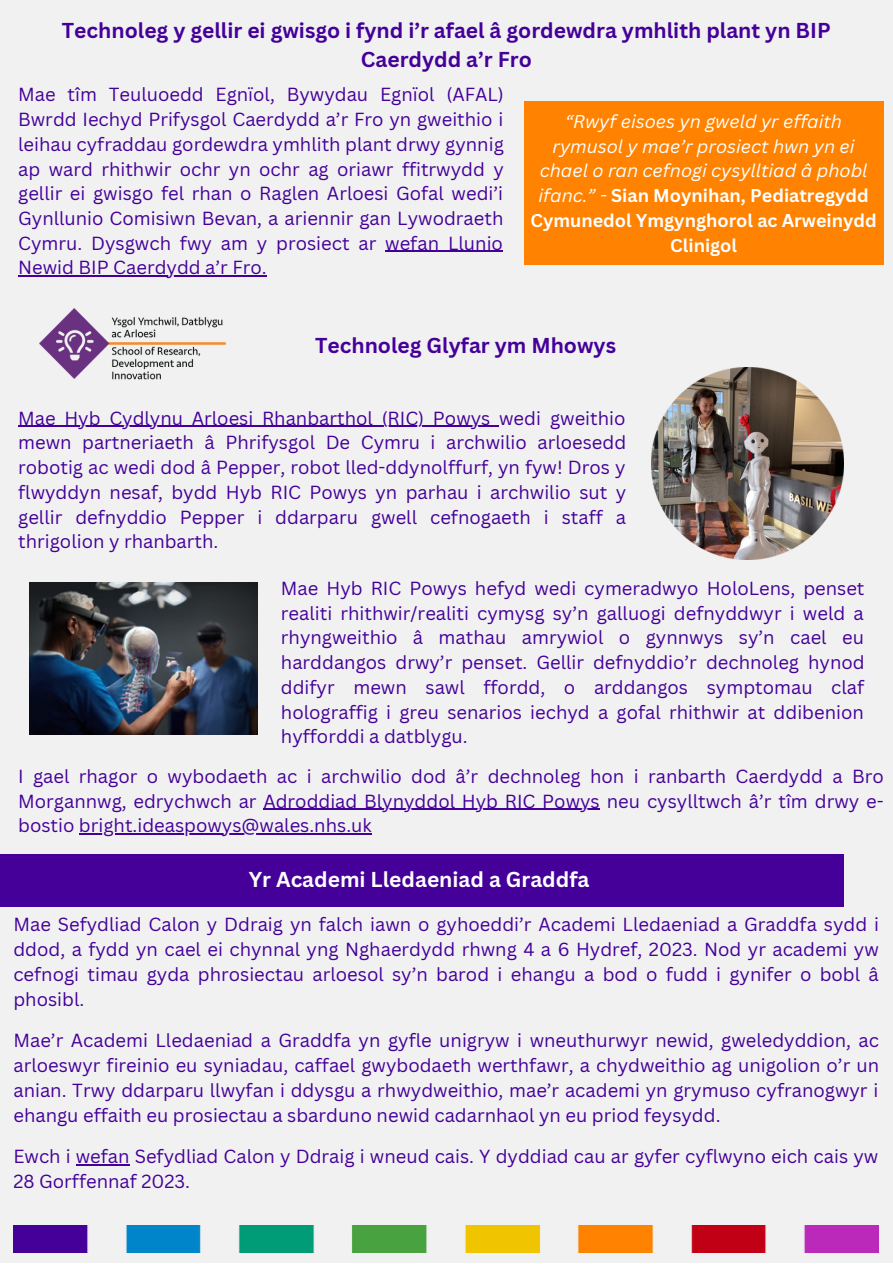
<style>
.page{position:relative;width:893px;height:1264px;background:#fff}
.page>*{position:absolute;margin:0;border:0;box-sizing:border-box;transform-origin:0 0}
.t1{font:700 21px/29.2px "Canva Sans";color:#409;text-align:center}
.t2{font:700 21px "Canva Sans";color:#fff}
.t3{font:18.45px/24.8px "Canva Sans";color:#409;text-align:justify}
.t4{font:italic 18px/24.8px "Canva Sans";color:#fff;text-align:center}
.s1{font-weight:700;font-style:normal}
</style>
<div class="page">
<div style="left:0;top:0;width:892px;height:1262px;background:#f1f1f1"></div>
<hr style="left:385px;top:251px;width:118px;height:1px;background:#409">
<hr style="left:18px;top:275px;width:249px;height:2px;background:#409">
<div style="left:0;top:854px;width:843px;height:52px;background:#409"></div>
<div style="left:523px;top:101px;width:360px;height:164px;background:#ff8200"></div>
<hr style="left:18px;top:426px;width:481px;height:1px;background:#409">
<img style="left:651px;top:367px;width:192px;height:192px">
<img style="left:29px;top:582px;width:228px;height:152px">
<hr style="left:263px;top:808px;width:336px;height:2px;background:#409">
<hr style="left:79px;top:833px;width:293px;height:1px;background:#409">
<img style="left:39px;top:308px;width:188px;height:72px">
<img style="left:14px;top:1225px;width:864px;height:27px">
<hr style="left:76px;top:1164px;width:54px;height:1px;background:#409">
<p class="t1" style="left:62px;top:15px;width:770px">Technoleg y gellir ei gwisgo i fynd i’r afael â gordewdra ymhlith plant yn BIP<br>Caerdydd a’r Fro</p>
<p class="t3" style="left:18px;top:82px;width:487px">Mae tîm Teuluoedd Egnïol, Bywydau Egnïol (AFAL)<br>Bwrdd Iechyd Prifysgol Caerdydd a’r Fro yn gweithio i leihau cyfraddau gordewdra ymhlith plant drwy gynnig ap ward rhithwir ochr yn ochr ag oriawr ffitrwydd y gellir ei gwisgo fel rhan o Raglen Arloesi Gofal wedi’i Gynllunio Comisiwn Bevan, a ariennir gan Lywodraeth Cymru. Dysgwch fwy am y prosiect ar wefan Llunio Newid BIP Caerdydd a’r Fro.</p>
<p class="t4" style="left:530px;top:108px;width:348px">“Rwyf eisoes yn gweld yr effaith rymusol y mae’r prosiect hwn yn ei chael o ran cefnogi cysylltiad â phobl ifanc.” - <span class="s1">Sian Moynihan, Pediatregydd<br>Cymunedol Ymgynghorol ac Arweinydd<br>Clinigol</span></p>
<p class="t1" style="left:315px;top:331px;width:302px">Technoleg Glyfar ym Mhowys</p>
<p class="t3" style="left:18px;top:405px;width:609px">Mae Hyb Cydlynu Arloesi Rhanbarthol (RIC) Powys wedi gweithio mewn partneriaeth â Phrifysgol De Cymru i archwilio arloesedd robotig ac wedi dod â Pepper, robot lled-ddynolffurf, yn fyw! Dros y flwyddyn nesaf, bydd Hyb RIC Powys yn parhau i archwilio sut y gellir defnyddio Pepper i ddarparu gwell cefnogaeth i staff a thrigolion y rhanbarth.</p>
<p class="t3" style="left:281px;top:575px;width:585px">Mae Hyb RIC Powys hefyd wedi cymeradwyo HoloLens, penset realiti rhithwir/realiti cymysg sy’n galluogi defnyddwyr i weld a rhyngweithio â mathau amrywiol o gynnwys sy’n cael eu harddangos drwy’r penset. Gellir defnyddio’r dechnoleg hynod ddifyr mewn sawl ffordd, o arddangos symptomau claf holograffig i greu senarios iechyd a gofal rhithwir at ddibenion hyfforddi a datblygu.</p>
<p class="t3" style="left:18px;top:763px;width:867px">I gael rhagor o wybodaeth ac i archwilio dod â’r dechnoleg hon i ranbarth Caerdydd a Bro Morgannwg, edrychwch ar Adroddiad Blynyddol Hyb RIC Powys neu cysylltwch â’r tîm drwy e&shy;bostio bright.ideaspowys@wales.nhs.uk</p>
<p class="t2" style="left:249px;top:864px;width:342px">Yr Academi Lledaeniad a Graddfa</p>
<p class="t3" style="left:13px;top:911px;width:867px">Mae Sefydliad Calon y Ddraig yn falch iawn o gyhoeddi’r Academi Lledaeniad a Graddfa sydd i ddod, a fydd yn cael ei chynnal yng Nghaerdydd rhwng 4 a 6 Hydref, 2023. Nod yr academi yw cefnogi timau gyda phrosiectau arloesol sy’n barod i ehangu a bod o fudd i gynifer o bobl â phosibl.</p>
<p class="t3" style="left:13px;top:1027px;width:867px">Mae’r Academi Lledaeniad a Graddfa yn gyfle unigryw i wneuthurwyr newid, gweledyddion, ac arloeswyr fireinio eu syniadau, caffael gwybodaeth werthfawr, a chydweithio ag unigolion o’r un anian. Trwy ddarparu llwyfan i ddysgu a rhwydweithio, mae’r academi yn grymuso cyfranogwyr i ehangu effaith eu prosiectau a sbarduno newid cadarnhaol yn eu priod feysydd.</p>
<p class="t3" style="left:13px;top:1143px;width:866px">Ewch i wefan Sefydliad Calon y Ddraig i wneud cais. Y dyddiad cau ar gyfer cyflwyno eich cais yw<br>28 Gorffennaf 2023.</p>
</div>
